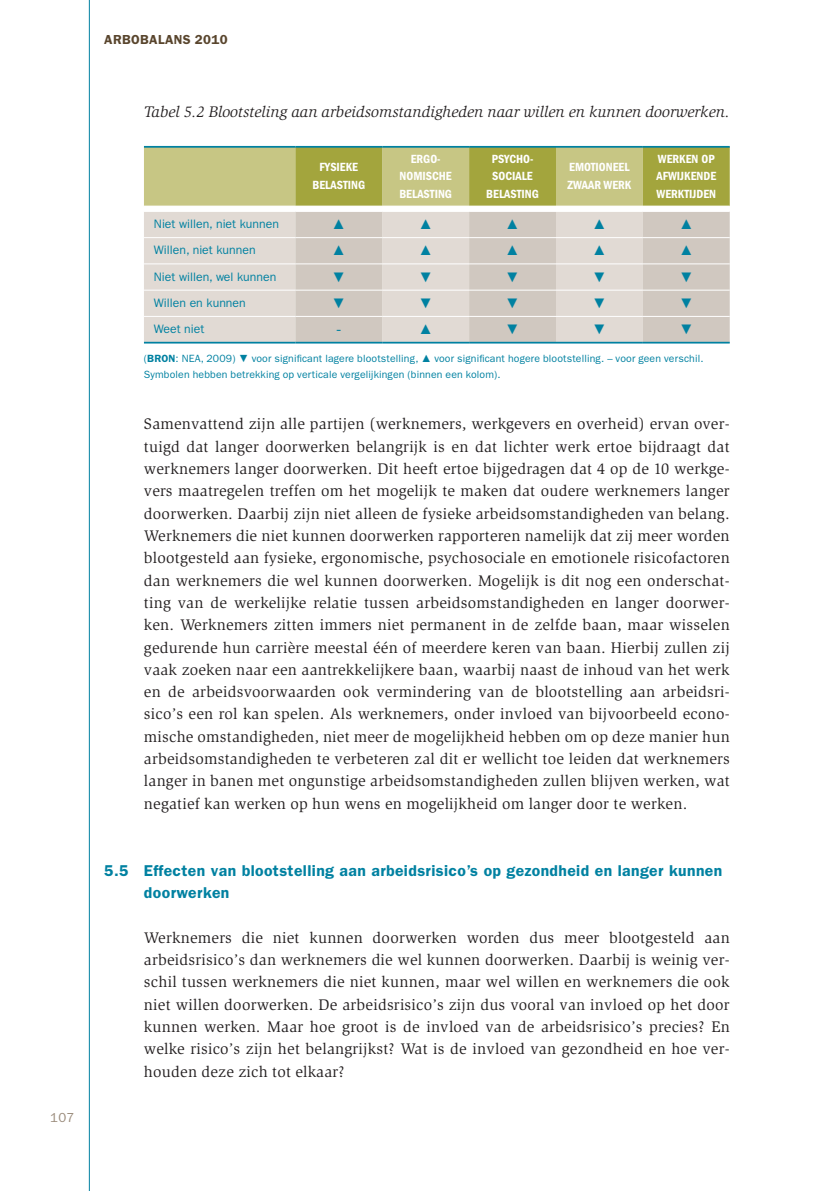
<style>
.page{position:relative;width:834px;height:1191px;background:#fff}
.page>*{position:absolute;margin:0;border:0;box-sizing:border-box;transform-origin:0 0}
.t1{font:15.75px/22.4px "Slimbach";letter-spacing:.015em;color:#231f20;text-align:justify}
.t2{font:600 15.75px/22.4px "ITC Franklin Gothic Std";letter-spacing:.025em;color:#0081a1}
.t3{font:italic 15.75px "Slimbach";color:#231f20}
.t4{font:14px "Arial";color:#0081a1}
.t5{font:600 13.12px "ITC Franklin Gothic Std";letter-spacing:.03em;color:#59452d}
.t6{font:13.12px "ITC Franklin Gothic Std";color:#9b8c7c}
.t7{font:12.25px/17.5px "ITC Franklin Gothic Std Dm Cd";color:#fff;text-align:center}
.t8{font:12.25px "ITC Franklin Gothic Std";color:#0081a1}
.t9{font:10.5px/15.8px "ITC Franklin Gothic Std";letter-spacing:.015em;color:#0081a1}
.t10{font:600 10.5px "ITC Franklin Gothic Std";color:#0081a1}
.s1{font-weight:400}
.s2{font-family:"Arial"}
</style>
<div class="page">
<svg style="left:144px;top:148px;width:585px;height:58px;background:#b7b765"></svg>
<div style="left:144px;top:212px;width:151px;height:130px;background:#e1dad4"></div>
<svg style="left:295px;top:212px;width:434px;height:130px;background:#d6cfc8"></svg>
<hr style="left:144px;top:237px;width:151px;height:1px;background:#fff">
<hr style="left:295px;top:237px;width:87px;height:1px;background:#fff">
<hr style="left:382px;top:237px;width:87px;height:1px;background:#fff">
<hr style="left:469px;top:237px;width:87px;height:1px;background:#fff">
<hr style="left:556px;top:237px;width:86px;height:1px;background:#fff">
<hr style="left:642px;top:237px;width:87px;height:1px;background:#fff">
<hr style="left:144px;top:263px;width:151px;height:1px;background:#fff">
<hr style="left:295px;top:263px;width:87px;height:1px;background:#fff">
<hr style="left:382px;top:263px;width:87px;height:1px;background:#fff">
<hr style="left:469px;top:263px;width:87px;height:1px;background:#fff">
<hr style="left:556px;top:263px;width:86px;height:1px;background:#fff">
<hr style="left:642px;top:263px;width:87px;height:1px;background:#fff">
<hr style="left:144px;top:290px;width:151px;height:1px;background:#fff">
<hr style="left:295px;top:290px;width:87px;height:1px;background:#fff">
<hr style="left:382px;top:290px;width:87px;height:1px;background:#fff">
<hr style="left:469px;top:290px;width:87px;height:1px;background:#fff">
<hr style="left:556px;top:290px;width:86px;height:1px;background:#fff">
<hr style="left:642px;top:290px;width:87px;height:1px;background:#fff">
<hr style="left:144px;top:316px;width:151px;height:1px;background:#fff">
<hr style="left:295px;top:316px;width:87px;height:1px;background:#fff">
<hr style="left:382px;top:316px;width:87px;height:1px;background:#fff">
<hr style="left:469px;top:316px;width:87px;height:1px;background:#fff">
<hr style="left:556px;top:316px;width:86px;height:1px;background:#fff">
<hr style="left:642px;top:316px;width:87px;height:1px;background:#fff">
<hr style="left:144px;top:146px;width:151px;height:2px;background:#0081a1">
<hr style="left:295px;top:146px;width:87px;height:2px;background:#0081a1">
<hr style="left:382px;top:146px;width:87px;height:2px;background:#0081a1">
<hr style="left:469px;top:146px;width:87px;height:2px;background:#0081a1">
<hr style="left:556px;top:146px;width:86px;height:2px;background:#0081a1">
<hr style="left:642px;top:146px;width:87px;height:2px;background:#0081a1">
<hr style="left:144px;top:342px;width:151px;height:1px;background:#0081a1">
<hr style="left:295px;top:342px;width:87px;height:1px;background:#0081a1">
<hr style="left:382px;top:342px;width:87px;height:1px;background:#0081a1">
<hr style="left:469px;top:342px;width:87px;height:1px;background:#0081a1">
<hr style="left:556px;top:342px;width:86px;height:1px;background:#0081a1">
<hr style="left:642px;top:342px;width:87px;height:1px;background:#0081a1">
<hr style="left:89px;top:0;width:1px;height:1191px;background:#0081a1">
<p class="t6" style="left:50px;top:1109px;width:26px">107</p>
<p class="t5" style="left:104px;top:31px;width:125px">ARBOBALANS 2010</p>
<p class="t3" style="left:144px;top:102px;width:587px">Tabel 5.2 Blootsteling aan arbeidsomstandigheden naar willen en kunnen doorwerken.</p>
<p class="t7" style="left:312px;top:159px;width:54px">FYSIEKE<br>BELASTING</p>
<p class="t7" style="left:399px;top:150px;width:54px">ERGO-<br>NOMISCHE<br>BELASTING</p>
<p class="t7" style="left:486px;top:150px;width:54px">PSYCHO-<br>SOCIALE<br>BELASTING</p>
<p class="t7" style="left:567px;top:159px;width:65px;text-align:left">EMOTIONEEL<br>ZWAAR WERK</p>
<p class="t7" style="left:656px;top:150px;width:61px;text-align:left">WERKEN OP<br>AFWIJKENDE<br>WERKTIJDEN</p>
<p class="t8" style="left:154px;top:217px;width:127px">Niet willen, niet kunnen</p>
<p class="t4" style="left:332px;top:215px;width:15px">▲</p>
<p class="t4" style="left:418px;top:215px;width:15px">▲</p>
<p class="t4" style="left:505px;top:215px;width:15px">▲</p>
<p class="t4" style="left:592px;top:215px;width:15px">▲</p>
<p class="t4" style="left:679px;top:215px;width:15px">▲</p>
<p class="t8" style="left:154px;top:243px;width:103px">Willen, niet kunnen</p>
<p class="t4" style="left:332px;top:241px;width:15px">▲</p>
<p class="t4" style="left:418px;top:241px;width:15px">▲</p>
<p class="t4" style="left:505px;top:241px;width:15px">▲</p>
<p class="t4" style="left:592px;top:241px;width:15px">▲</p>
<p class="t4" style="left:679px;top:241px;width:15px">▲</p>
<p class="t8" style="left:154px;top:269px;width:124px">Niet willen, wel kunnen</p>
<p class="t4" style="left:332px;top:267px;width:15px">▼</p>
<p class="t4" style="left:418px;top:267px;width:15px">▼</p>
<p class="t4" style="left:505px;top:267px;width:15px">▼</p>
<p class="t4" style="left:592px;top:267px;width:15px">▼</p>
<p class="t4" style="left:679px;top:267px;width:15px">▼</p>
<p class="t8" style="left:154px;top:296px;width:93px">Willen en kunnen</p>
<p class="t4" style="left:332px;top:294px;width:15px">▼</p>
<p class="t4" style="left:418px;top:294px;width:15px">▼</p>
<p class="t4" style="left:505px;top:294px;width:15px">▼</p>
<p class="t4" style="left:592px;top:294px;width:15px">▼</p>
<p class="t4" style="left:679px;top:294px;width:15px">▼</p>
<p class="t8" style="left:154px;top:322px;width:52px">Weet niet</p>
<p class="t4" style="left:336px;top:320px;width:6px">-</p>
<p class="t4" style="left:418px;top:320px;width:15px">▲</p>
<p class="t4" style="left:505px;top:320px;width:15px">▼</p>
<p class="t4" style="left:592px;top:320px;width:15px">▼</p>
<p class="t4" style="left:679px;top:320px;width:15px">▼</p>
<p class="t10" style="left:144px;top:352px;width:11px"><span class="s1">(</span>bron</p>
<p class="t9" style="left:144px;top:351px;width:561px;text-indent:32px">: NEA, 2009) <span class="s2">▼</span> voor significant lagere blootstelling, <span class="s2">▲</span> voor significant hogere blootstelling. – voor geen verschil.<br>Symbolen hebben betrekking op verticale vergelijkingen (binnen een kolom).</p>
<p class="t1" style="left:144px;top:413px;width:587px">Samenvattend zijn alle partijen (werknemers, werkgevers en overheid) ervan over&shy;tuigd dat langer doorwerken belangrijk is en dat lichter werk ertoe bijdraagt dat werknemers langer doorwerken. Dit heeft ertoe bijgedragen dat 4 op de 10 werkge&shy;vers maatregelen treffen om het mogelijk te maken dat oudere werknemers langer doorwerken. Daarbij zijn niet alleen de fysieke arbeidsomstandigheden van belang.<br>Werknemers die niet kunnen doorwerken rapporteren namelijk dat zij meer worden blootgesteld aan fysieke, ergonomische, psychosociale en emotionele risicofactoren dan werknemers die wel kunnen doorwerken. Mogelijk is dit nog een onderschat&shy;ting van de werkelijke relatie tussen arbeidsomstandigheden en langer doorwer&shy;ken. Werknemers zitten immers niet permanent in de zelfde baan, maar wisselen gedurende hun carrière meestal één of meerdere keren van baan. Hierbij zullen zij vaak zoeken naar een aantrekkelijkere baan, waarbij naast de inhoud van het werk en de arbeidsvoorwaarden ook vermindering van de blootstelling aan arbeidsri&shy;sico’s een rol kan spelen. Als werknemers, onder invloed van bijvoorbeeld econo&shy;mische omstandigheden, niet meer de mogelijkheid hebben om op deze manier hun arbeidsomstandigheden te verbeteren zal dit er wellicht toe leiden dat werknemers langer in banen met ongunstige arbeidsomstandigheden zullen blijven werken, wat negatief kan werken op hun wens en mogelijkheid om langer door te werken.</p>
<p class="t2" style="left:144px;top:859px;width:580px;text-indent:-40px">5.5 Effecten van blootstelling aan arbeidsrisico’s op gezondheid en langer kunnen doorwerken</p>
<p class="t1" style="left:144px;top:926px;width:587px">Werknemers die niet kunnen doorwerken worden dus meer blootgesteld aan arbeidsrisico’s dan werknemers die wel kunnen doorwerken. Daarbij is weinig ver&shy;schil tussen werknemers die niet kunnen, maar wel willen en werknemers die ook niet willen doorwerken. De arbeidsrisico’s zijn dus vooral van invloed op het door kunnen werken. Maar hoe groot is de invloed van de arbeidsrisico’s precies? En welke risico’s zijn het belangrijkst? Wat is de invloed van gezondheid en hoe ver&shy;houden deze zich tot elkaar?</p>
</div>
